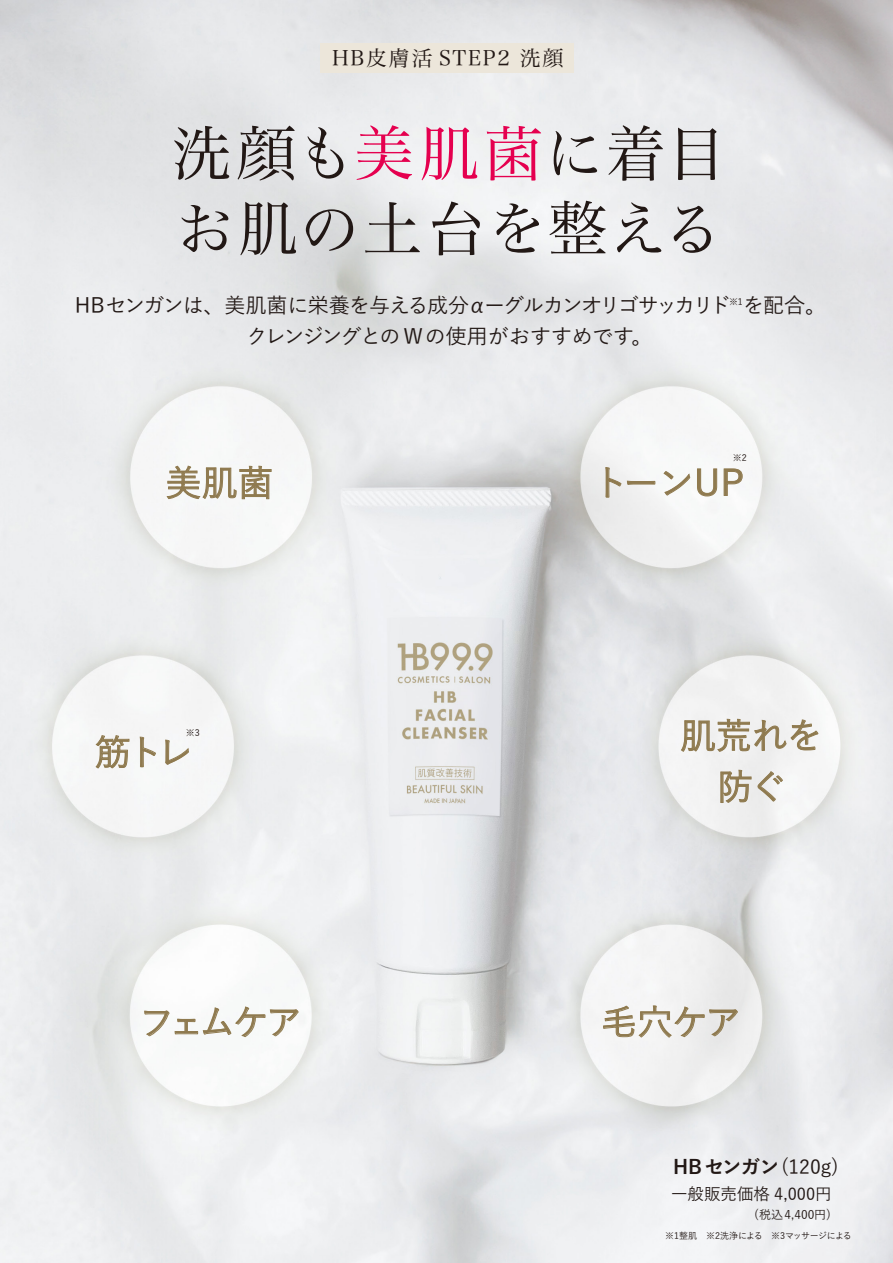
<style>
.page{position:relative;width:893px;height:1263px;background:#fff}
.page>*{position:absolute;margin:0;border:0;box-sizing:border-box;transform-origin:0 0}
.t1{font:60px/75px "Hira Min Pro W3";letter-spacing:.025em;color:#221815}
.t2{font:500 36px/51px "Yu Go";letter-spacing:-.03em;color:#8f7a4f;text-align:center}
.t3{font:500 21px "Yu Go";letter-spacing:-.07em;color:#221815}
.t4{font:500 21px "Yu Go";letter-spacing:-.01em;color:#221815}
.t5{font:21px "Hira Min Pro W3";letter-spacing:.075em;color:#221815}
.t6{font:500 21px "Yu Go";letter-spacing:-.045em;color:#221815}
.t7{font:700 19.5px "Yu Go";letter-spacing:-.02em;color:#221815}
.t8{font:500 16.5px "Yu Go";color:#221815}
.t9{font:500 12px "Yu Go";color:#221815}
.t10{font:500 9px "Yu Go";letter-spacing:-.04em;color:#221815}
.s1{color:#e5004f}
.s2{font-weight:500}
</style>
<div class="page">
<img style="left:0;top:0;width:893px;height:1263px">
<div style="left:320px;top:43px;width:254px;height:29px;background:#ece6da"></div>
<svg style="left:144px;top:1007px;width:154px;height:30px"></svg>
<svg style="left:96px;top:735px;width:33px;height:33px"></svg>
<svg style="left:140px;top:737px;width:15px;height:30px"></svg>
<svg style="left:165px;top:740px;width:24px;height:24px"></svg>
<svg style="left:603px;top:1006px;width:134px;height:31px"></svg>
<svg style="left:167px;top:466px;width:104px;height:33px"></svg>
<svg style="left:605px;top:467px;width:16px;height:30px"></svg>
<svg style="left:627px;top:481px;width:28px;height:4px"></svg>
<svg style="left:664px;top:471px;width:26px;height:25px"></svg>
<svg style="left:697px;top:469px;width:20px;height:27px"></svg>
<svg style="left:724px;top:469px;width:18px;height:27px"></svg>
<svg style="left:681px;top:714px;width:137px;height:38px"></svg>
<svg style="left:720px;top:770px;width:31px;height:33px"></svg>
<svg style="left:758px;top:771px;width:25px;height:30px"></svg>
<p class="t5" style="left:332px;top:40px;width:233px">HB皮膚活 STEP2 洗顔</p>
<h1 class="t1" style="left:172px;top:111px;width:556px">洗顔も<span class="s1">美肌菌</span>に着目お肌の土台を整える</h1>
<p class="t3" style="left:75px;top:285px;width:657px">HBセンガンは、美肌菌に栄養を与える成分αーグルカンオリゴサッカリド</p>
<p class="t10" style="left:729px;top:293px;width:15px">※1</p>
<p class="t6" style="left:743px;top:285px;width:85px">を配合。</p>
<p class="t4" style="left:246px;top:317px;width:408px">クレンジングとの Wの使用がおすすめです。</p>
<p class="t10" style="left:733px;top:450px;width:15px">※2</p>
<h2 class="t2" style="left:165px;top:453px;width:109px">美肌菌</h2>
<h2 class="t2" style="left:593px;top:453px;width:153px">トーンUP</h2>
<p class="t10" style="left:186px;top:724px;width:15px">※3</p>
<h2 class="t2" style="left:95px;top:722px;width:100px">筋トレ</h2>
<h2 class="t2" style="left:139px;top:992px;width:165px">フェムケア</h2>
<h2 class="t2" style="left:680px;top:706px;width:144px">肌荒れを防ぐ</h2>
<h2 class="t2" style="left:601px;top:992px;width:142px">毛穴ケア</h2>
<p class="t7" style="left:673px;top:1155px;width:167px">HBセンガン<span class="s2">(120g)</span></p>
<p class="t8" style="left:671px;top:1179px;width:162px">一般販売価格 4,000円</p>
<p class="t9" style="left:754px;top:1203px;width:79px">(税込4,400円)</p>
<p class="t10" style="left:665px;top:1227px;width:188px">※1整肌　※2洗浄による　※3マッサージによる</p>
</div>
